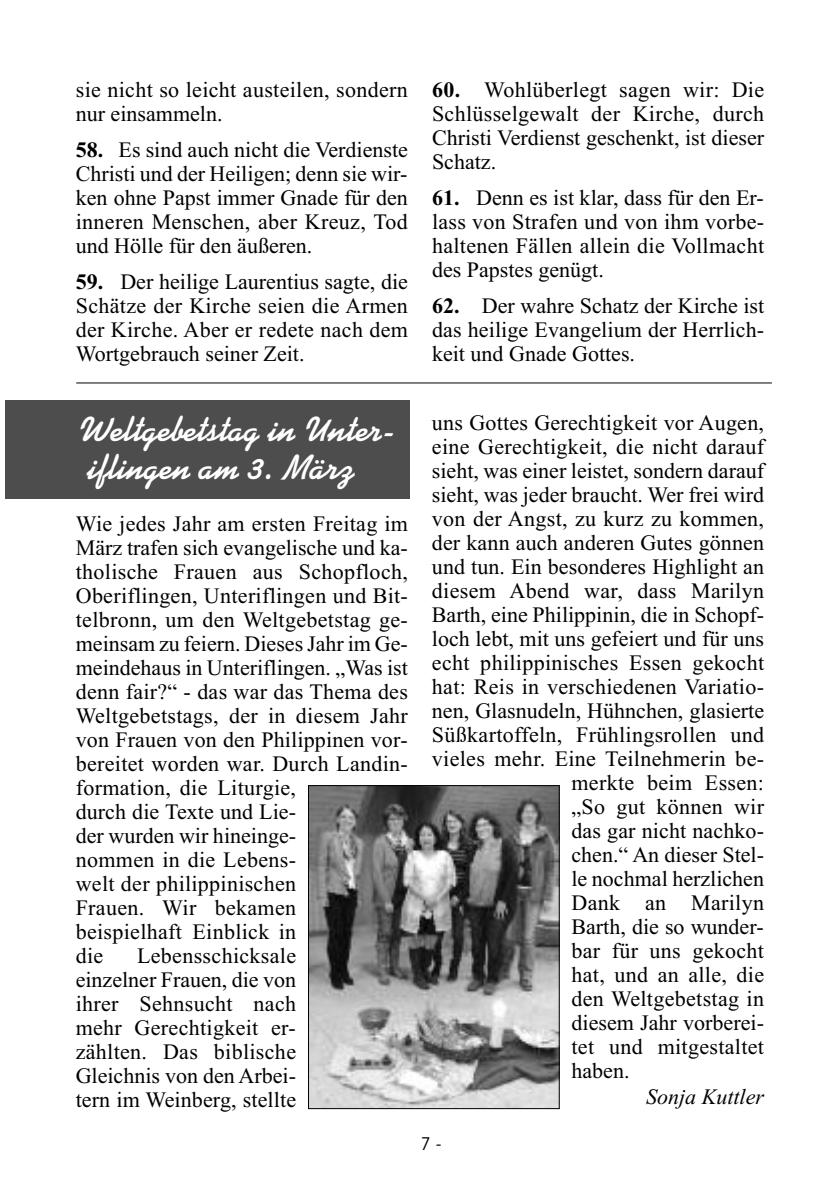
<style>
.page{position:relative;width:840px;height:1191px;background:#fff}
.page>*{position:absolute;margin:0;border:0;box-sizing:border-box;transform-origin:0 0}
.t1{font:700 35px/38px "Kaufmann BT";color:#fff}
.t2{font:22px/24px "Times New Roman";letter-spacing:.015em;color:#000;text-align:justify}
.t3{font:italic 22px "Times New Roman";color:#000}
.t4{font:18px "Avant Garde IT Cby BT";color:#000}
.s1{font-weight:700}
.s2{color:#fff}
</style>
<div class="page">
<div style="left:6px;top:400px;width:404px;height:99px;background:#4d4d4d"></div>
<img style="left:310px;top:787px;width:247px;height:320px">
<div style="left:308px;top:785px;width:251px;height:324px;border:1px solid #000"></div>
<hr style="left:76px;top:382px;width:695px;height:1px;background:#000">
<p class="t2" style="left:76px;top:77px;width:333px">sie nicht so leicht austeilen, sondern nur einsammeln.</p>
<p class="t2" style="left:76px;top:137px;width:333px"><span class="s1">58.</span> Es sind auch nicht die Verdienste Christi und der Heiligen; denn sie wir&shy;ken ohne Papst immer Gnade für den inneren Menschen, aber Kreuz, Tod und Hölle für den äußeren.</p>
<p class="t2" style="left:76px;top:269px;width:333px"><span class="s1">59.</span> Der heilige Laurentius sagte, die Schätze der Kirche seien die Armen der Kirche. Aber er redete nach dem Wortgebrauch seiner Zeit.</p>
<h1 class="t1" style="left:80px;top:409px;width:318px">Weltgebetstag in Unter&shy;iflingen am 3. März</h1>
<p class="t2" style="left:76px;top:511px;width:333px;text-align:left">Wie jedes Jahr am ersten Freitag im<br>März trafen sich evangelische und ka&shy;tholische Frauen aus Schopfloch,<br>Oberiflingen, Unteriflingen und Bit&shy;telbronn, um den Weltgebetstag ge&shy;meinsam zu feiern. Dieses Jahr im Ge&shy;meindehaus in Unteriflingen. „Was ist denn fair?“ - das war das Thema des<br>Weltgebetstags, der in diesem Jahr von Frauen von den Philippinen vor&shy;bereitet worden war. Durch Landin&shy;formation, die Liturgie,<br>durch die Texte und Lie-<br>der wurden wir hineinge-<br>nommen in die Lebens-<br>welt der philippinischen<br>Frauen. Wir bekamen beispielhaft Einblick in<br>die</p>
<p class="t2" style="left:76px;top:943px;width:222px;text-indent:61px">Lebensschicksale einzelner Frauen, die von ihrer Sehnsucht nach mehr Gerechtigkeit er&shy;zählten. Das biblische Gleichnis von den Arbei&shy;tern im Weinberg, stellte</p>
<p class="t2" style="left:432px;top:77px;width:333px"><span class="s1">60.</span> Wohlüberlegt sagen wir: Die Schlüsselgewalt der Kirche, durch Christi Verdienst geschenkt, ist dieser Schatz.</p>
<p class="t2" style="left:432px;top:185px;width:333px"><span class="s1">61.</span> Denn es ist klar, dass für den Er&shy;lass von Strafen und von ihm vorbe&shy;haltenen Fällen allein die Vollmacht des Papstes genügt.</p>
<p class="t2" style="left:432px;top:293px;width:333px"><span class="s1">62.</span> Der wahre Schatz der Kirche ist das heilige Evangelium der Herrlich&shy;keit und Gnade Gottes.</p>
<p class="t2" style="left:431px;top:410px;width:333px">uns Gottes Gerechtigkeit vor Augen,</p>
<p class="t2" style="left:431px;top:434px;width:333px">eine Gerechtigkeit, die nicht darauf</p>
<p class="t2" style="left:431px;top:458px;width:333px">sieht, was einer leistet, sondern darauf</p>
<p class="t2" style="left:431px;top:482px;width:333px">sieht, was jeder braucht. Wer frei wird</p>
<p class="t2" style="left:431px;top:506px;width:333px">von der Angst, zu kurz zu kommen,</p>
<p class="t2" style="left:431px;top:530px;width:333px">der kann auch anderen Gutes gönnen</p>
<p class="t2" style="left:431px;top:554px;width:333px">und tun. Ein besonderes Highlight an</p>
<p class="t2" style="left:431px;top:578px;width:333px">diesem Abend war, dass Marilyn</p>
<p class="t2" style="left:431px;top:602px;width:333px">Barth, eine Philippinin, die in Schopf-</p>
<p class="t2" style="left:431px;top:626px;width:333px">loch lebt, mit uns gefeiert und für uns</p>
<p class="t2" style="left:431px;top:650px;width:333px">echt philippinisches Essen gekocht</p>
<p class="t2" style="left:431px;top:674px;width:333px">hat: Reis in verschiedenen Variatio-</p>
<p class="t2" style="left:431px;top:698px;width:333px">nen, Glasnudeln, Hühnchen, glasierte</p>
<p class="t2" style="left:431px;top:722px;width:333px">Süßkartoffeln, Frühlingsrollen und</p>
<p class="t2" style="left:431px;top:746px;width:333px">vieles mehr. Eine Teilnehmerin be-</p>
<p class="t2" style="left:571px;top:770px;width:194px">merkte beim Essen:</p>
<p class="t2" style="left:571px;top:794px;width:194px">„So gut können wir</p>
<p class="t2" style="left:571px;top:818px;width:194px">das gar nicht nachko-</p>
<p class="t2" style="left:571px;top:842px;width:194px">chen.“ An dieser Stel-</p>
<p class="t2" style="left:571px;top:866px;width:194px">le nochmal herzlichen</p>
<p class="t2" style="left:571px;top:890px;width:194px">Dank an Marilyn</p>
<p class="t2" style="left:571px;top:914px;width:193px">Barth, die so wunder-</p>
<p class="t2" style="left:571px;top:938px;width:194px">bar für uns gekocht</p>
<p class="t2" style="left:571px;top:962px;width:194px">hat, und an alle, die</p>
<p class="t2" style="left:571px;top:986px;width:194px">den Weltgebetstag in</p>
<p class="t2" style="left:571px;top:1010px;width:194px">diesem Jahr vorberei-</p>
<p class="t2" style="left:571px;top:1034px;width:194px">tet und mitgestaltet</p>
<p class="t2" style="left:571px;top:1058px;width:60px">haben.</p>
<p class="t3" style="left:645px;top:1083px;width:119px">Sonja Kuttler</p>
<p class="t4" style="left:409px;top:1133px;width:33px"><span class="s2">-</span>7-</p>
</div>
